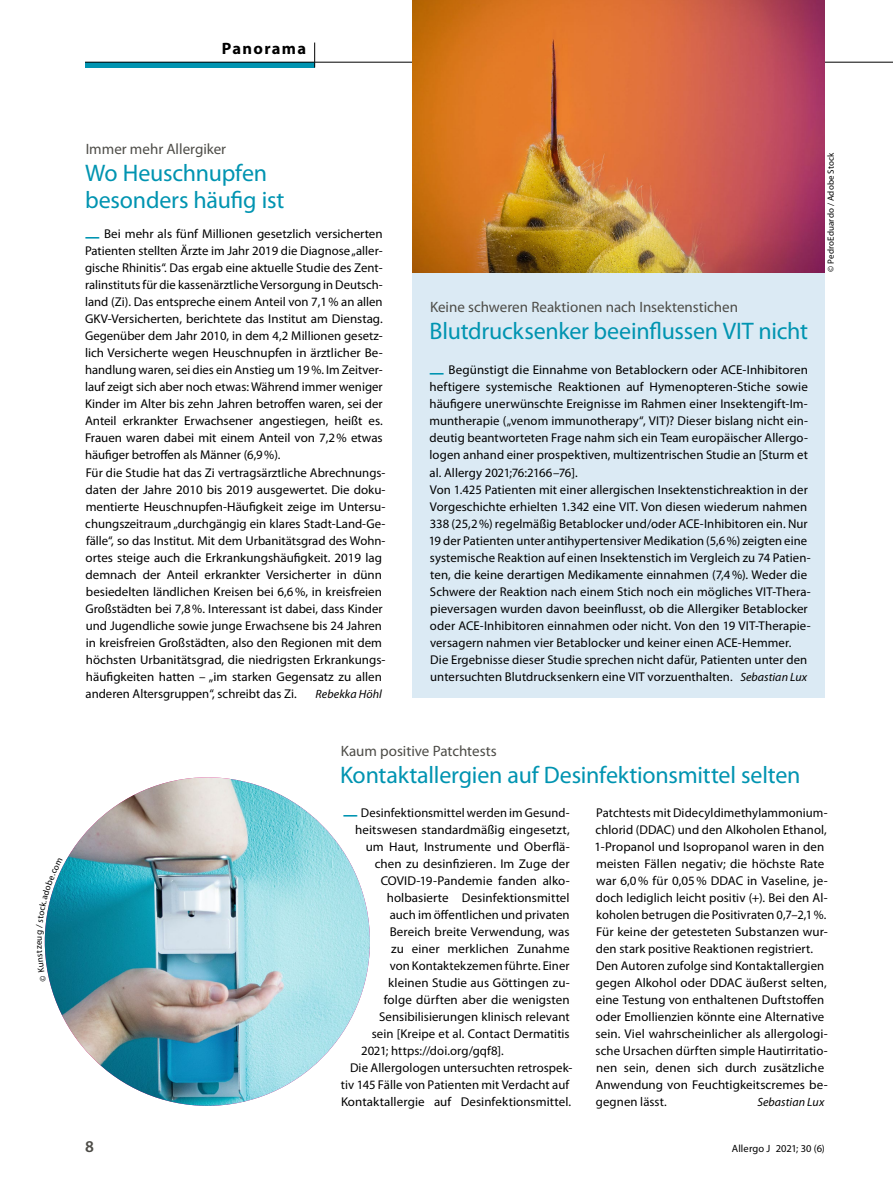
<style>
.page{position:relative;width:893px;height:1187px;background:#fff}
.page>*{position:absolute;margin:0;border:0;box-sizing:border-box;transform-origin:0 0}
.Title_2{font:24px/27px "Myriad Pro";letter-spacing:-.01em;color:#0094b1}
.t1{font:700 16.5px "Myriad Pro";letter-spacing:.08em;color:#000}
.t2{font:600 16.5px "Myriad Pro";color:#4d4c47}
.SuperTitle_2{font:15px "Myriad Pro";color:#4d4c47}
.Para_Meldung{font:12.75px/17px "Myriad Pro";letter-spacing:.005em;color:#000}
.Para_Meldung-2{font:italic 12px "Myriad Pro";letter-spacing:.005em;color:#000}
.t3{font:10.5px "Myriad Pro";letter-spacing:.01em;color:#000}
.t4{font:9px "Myriad Pro";letter-spacing:.015em;color:#000}
.s1{font-weight:700;font-size:16.65px;color:#0094b1}
.s2{font-style:italic;font-size:12px}
</style>
<div class="page">
<div style="left:412px;top:268px;width:413px;height:429px;background:#dbeaf4"></div>
<img style="left:49px;top:777px;width:321px;height:328px">
<div style="left:85px;top:62px;width:230px;height:5px;background:#0094b1"></div>
<hr style="left:85px;top:62px;width:230px;height:1px;background:#000">
<hr style="left:315px;top:62px;width:578px;height:1px;background:#000">
<svg style="left:314px;top:43px;width:1px;height:24px"></svg>
<img style="left:412px;top:0;width:413px;height:272px">
<svg style="left:44px;top:857px;width:19px;height:124px"></svg>
<p class="t1" style="left:222px;top:37px;width:86px">Panorama</p>
<p class="SuperTitle_2" style="left:86px;top:140px;width:142px">Immer mehr Allergiker</p>
<p class="Title_2" style="left:85px;top:159px;width:201px">Wo Heuschnupfen besonders häufig ist</p>
<p class="Para_Meldung" style="left:85px;top:225px;width:299px;text-align:justify"><span class="s1">—</span> Bei mehr als fünf Millionen gesetzlich versicherten Patienten stellten Ärzte im Jahr 2019 die Diagnose „aller&shy;gische Rhinitis“. Das ergab eine aktuelle Studie des Zent&shy;ralinstituts für die kassenärztliche Versorgung in Deutsch&shy;land (Zi). Das entspreche einem Anteil von 7,1% an allen GKV-Versicherten, berichtete das Institut am Dienstag.<br>Gegenüber dem Jahr 2010, in dem 4,2 Millionen gesetz&shy;lich Versicherte wegen Heuschnupfen in ärztlicher Be&shy;handlung waren, sei dies ein Anstieg um 19%. Im Zeitver&shy;lauf zeigt sich aber noch etwas: Während immer weniger Kinder im Alter bis zehn Jahren betroffen waren, sei der Anteil erkrankter Erwachsener angestiegen, heißt es.<br>Frauen waren dabei mit einem Anteil von 7,2% etwas häufiger betroffen als Männer (6,9%).</p>
<p class="Para_Meldung" style="left:85px;top:463px;width:302px">Für die Studie hat das Zi vertragsärztliche Abrechnungs&shy;daten der Jahre 2010 bis 2019 ausgewertet. Die doku&shy;mentierte Heuschnupfen-Häufigkeit zeige im Untersu&shy;chungszeitraum „durchgängig ein klares Stadt-Land-Ge&shy;fälle“, so das Institut. Mit dem Urbanitätsgrad des Wohn&shy;ortes steige auch die Erkrankungshäufigkeit. 2019 lag demnach der Anteil erkrankter Versicherter in dünn besiedelten ländlichen Kreisen bei 6,6%, in kreisfreien Großstädten bei 7,8%. Interessant ist dabei, dass Kinder und Jugendliche sowie junge Erwachsene bis 24 Jahren in kreisfreien Großstädten, also den Regionen mit dem höchsten Urbanitätsgrad, die niedrigsten Erkrankungs&shy;häufigkeiten hatten – „im starken Gegensatz zu allen anderen Altersgruppen“, schreibt das Zi.</p>
<p class="Para_Meldung-2" style="left:315px;top:686px;width:68px">Rebekka Höhl</p>
<p class="SuperTitle_2" style="left:430px;top:298px;width:309px">Keine schweren Reaktionen nach Insektenstichen</p>
<p class="Title_2" style="left:429px;top:317px;width:380px">Blutdrucksenker beeinflussen VIT nicht</p>
<p class="Para_Meldung" style="left:429px;top:361px;width:380px;text-align:justify"><span class="s1">—</span> Begünstigt die Einnahme von Betablockern oder ACE-Inhibitoren heftigere systemische Reaktionen auf Hymenopteren-Stiche sowie häufigere unerwünschte Ereignisse im Rahmen einer Insektengift-Im&shy;muntherapie („venom immunotherapy“, VIT)? Dieser bislang nicht ein&shy;deutig beantworteten Frage nahm sich ein Team europäischer Allergo&shy;logen anhand einer prospektiven, multizentrischen Studie an [Sturm et al. Allergy 2021;76:2166–76].</p>
<p class="Para_Meldung" style="left:429px;top:480px;width:383px">Von 1.425 Patienten mit einer allergischen Insektenstichreaktion in der Vorgeschichte erhielten 1.342 eine VIT. Von diesen wiederum nahmen 338 (25,2%) regelmäßig Betablocker und/oder ACE-Inhibitoren ein. Nur 19 der Patienten unter antihypertensiver Medikation (5,6%) zeigten eine systemische Reaktion auf einen Insektenstich im Vergleich zu 74 Patien&shy;ten, die keine derartigen Medikamente einnahmen (7,4%). Weder die Schwere der Reaktion nach einem Stich noch ein mögliches VIT-Thera&shy;pieversagen wurden davon beeinflusst, ob die Allergiker Betablocker oder ACE-Inhibitoren einnahmen oder nicht. Von den 19 VIT-Therapie&shy;versagern nahmen vier Betablocker und keiner einen ACE-Hemmer.</p>
<p class="Para_Meldung" style="left:430px;top:650px;width:379px">Die Ergebnisse dieser Studie sprechen nicht dafür, Patienten unter den untersuchten Blutdrucksenkern eine VIT vorzuenthalten. <span class="s2">Sebastian Lux</span></p>
<p class="t4" style="left:825px;top:272px;width:121px;rotate:-90deg">© PedroEduardo / Adobe Stock</p>
<p class="SuperTitle_2" style="left:341px;top:741px;width:157px">Kaum positive Patchtests</p>
<p class="Title_2" style="left:340px;top:761px;width:462px">Kontaktallergien auf Desinfektionsmittel selten</p>
<p class="Para_Meldung" style="left:343px;top:803px;width:228px"><span class="s1">—</span> Desinfektionsmittel werden im Gesund-</p>
<p class="Para_Meldung" style="left:355px;top:820px;width:216px">heitswesen standardmäßig eingesetzt,</p>
<p class="Para_Meldung" style="left:366px;top:837px;width:206px">um Haut, Instrumente und Oberflä-</p>
<p class="Para_Meldung" style="left:375px;top:854px;width:196px">chen zu desinfizieren. Im Zuge der</p>
<p class="Para_Meldung" style="left:381px;top:871px;width:191px">COVID-19-Pandemie fanden alko-</p>
<p class="Para_Meldung" style="left:387px;top:888px;width:185px">holbasierte Desinfektionsmittel</p>
<p class="Para_Meldung" style="left:390px;top:906px;width:181px">auch im öffentlichen und privaten</p>
<p class="Para_Meldung" style="left:390px;top:923px;width:182px">Bereich breite Verwendung, was</p>
<p class="Para_Meldung" style="left:391px;top:940px;width:180px">zu einer merklichen Zunahme</p>
<p class="Para_Meldung" style="left:390px;top:957px;width:181px">von Kontaktekzemen führte. Einer</p>
<p class="Para_Meldung" style="left:388px;top:974px;width:183px">kleinen Studie aus Göttingen zu-</p>
<p class="Para_Meldung" style="left:384px;top:991px;width:187px">folge dürften aber die wenigsten</p>
<p class="Para_Meldung" style="left:379px;top:1008px;width:192px">Sensibilisierungen klinisch relevant</p>
<p class="Para_Meldung" style="left:372px;top:1025px;width:199px">sein [Kreipe et al. Contact Dermatitis</p>
<p class="Para_Meldung" style="left:361px;top:1042px;width:144px">2021; https://doi.org/gqf8].</p>
<p class="Para_Meldung" style="left:341px;top:1059px;width:233px;text-indent:9px">Die Allergologen untersuchten retrospek&shy;tiv 145 Fälle von Patienten mit Verdacht auf<br>Kontaktallergie auf Desinfektionsmittel.</p>
<p class="Para_Meldung" style="left:594px;top:803px;width:235px">Patchtests mit Didecyldimethylammonium&shy;chlorid (DDAC) und den Alkoholen Ethanol, 1-Propanol und Isopropanol waren in den meisten Fällen negativ; die höchste Rate war 6,0% für 0,05% DDAC in Vaseline, je&shy;doch lediglich leicht positiv (+). Bei den Al&shy;koholen betrugen die Positivraten 0,7–2,1%.<br>Für keine der getesteten Substanzen wur&shy;den stark positive Reaktionen registriert.</p>
<p class="Para_Meldung" style="left:595px;top:957px;width:234px">Den Autoren zufolge sind Kontaktallergien gegen Alkohol oder DDAC äußerst selten, eine Testung von enthaltenen Duftstoffen oder Emollienzien könnte eine Alternative sein. Viel wahrscheinlicher als allergologi&shy;sche Ursachen dürften simple Hautirritatio&shy;nen sein, denen sich durch zusätzliche Anwendung von Feuchtigkeitscremes be&shy;gegnen lässt.</p>
<p class="Para_Meldung-2" style="left:757px;top:1094px;width:68px">Sebastian Lux</p>
<p class="t2" style="left:85px;top:1135px;width:10px">8</p>
<p class="t3" style="left:732px;top:1141px;width:95px">Allergo J 2021; 30 (6)</p>
</div>
